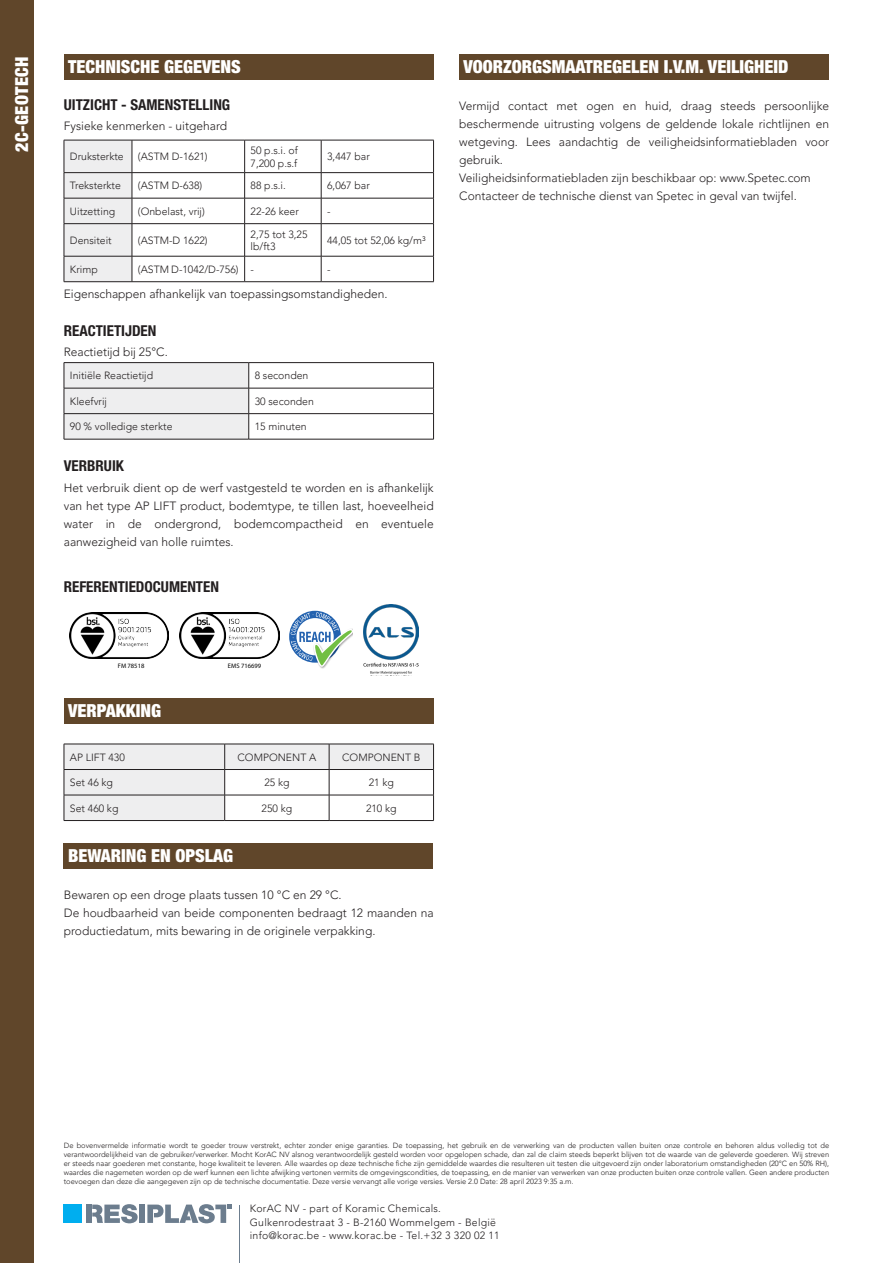
<style>
.page{position:relative;width:893px;height:1263px;background:#fff}
.page>*{position:absolute;margin:0;border:0;box-sizing:border-box;transform-origin:0 0}
.BODY_TEXT{font:900 condensed 18px "Helvetica Neue LT Std";color:#fff}
.BODY_TEXT-2{font:900 condensed 18px "Helvetica Neue LT Std";letter-spacing:.02em;color:#fff}
.BODY_TEXT-3{font:700 condensed 15px "Helvetica Neue LT Std";color:#231f20}
.TItle_niv_2{font:700 condensed 15px "Helvetica Neue LT Std";color:#231f20}
.BODY_TEXT-4{font:300 12px/18px "Avenir LT Pro";color:#231f20;text-align:justify}
.Paragraph_Style_1{font:300 10.5px "Avenir LT Pro";color:#231f20}
.Paragraph_Style_1-2{font:300 10.5px/13.5px "Avenir LT Pro";letter-spacing:.025em;color:#231f20}
.Body_7{font:300 7.5px/9px "Avenir LT Pro";color:#231f20;text-align:justify}
.t1{font:6.45px "Myriad Pro";color:#000}
</style>
<div class="page">
<div style="left:0;top:0;width:34px;height:1263px;background:#60462a"></div>
<hr style="left:240px;top:1205px;width:1px;height:58px;background:#6c7d8e">
<div style="left:139px;top:1204px;width:6px;height:19px;background:#6c7d8e"></div>
<div style="left:86px;top:1204px;width:5px;height:19px;background:#6c7d8e"></div>
<svg style="left:92px;top:1204px;width:46px;height:19px"></svg>
<svg style="left:147px;top:1204px;width:84px;height:19px"></svg>
<div style="left:64px;top:1204px;width:18px;height:19px;background:#00aeef"></div>
<div style="left:64px;top:54px;width:370px;height:26px;background:#60462a"></div>
<hr style="left:132px;top:140px;width:113px;height:1px;background:#231f20">
<hr style="left:245px;top:140px;width:76px;height:1px;background:#231f20">
<hr style="left:244px;top:140px;width:1px;height:32px;background:#231f20">
<hr style="left:321px;top:140px;width:113px;height:1px;background:#231f20">
<hr style="left:321px;top:140px;width:1px;height:32px;background:#231f20">
<hr style="left:433px;top:140px;width:1px;height:32px;background:#231f20">
<hr style="left:132px;top:172px;width:113px;height:1px;background:#231f20">
<hr style="left:245px;top:172px;width:76px;height:1px;background:#231f20">
<hr style="left:321px;top:172px;width:113px;height:1px;background:#231f20">
<hr style="left:132px;top:198px;width:113px;height:1px;background:#231f20">
<hr style="left:245px;top:198px;width:76px;height:1px;background:#231f20">
<svg style="left:244px;top:173px;width:1px;height:50px"></svg>
<hr style="left:321px;top:198px;width:113px;height:1px;background:#231f20">
<svg style="left:321px;top:173px;width:1px;height:50px"></svg>
<svg style="left:433px;top:173px;width:1px;height:50px"></svg>
<hr style="left:132px;top:223px;width:113px;height:1px;background:#231f20">
<hr style="left:245px;top:223px;width:76px;height:1px;background:#231f20">
<hr style="left:244px;top:224px;width:1px;height:32px;background:#231f20">
<hr style="left:321px;top:223px;width:113px;height:1px;background:#231f20">
<hr style="left:321px;top:224px;width:1px;height:32px;background:#231f20">
<hr style="left:433px;top:224px;width:1px;height:32px;background:#231f20">
<hr style="left:132px;top:256px;width:113px;height:1px;background:#231f20">
<svg style="left:64px;top:140px;width:69px;height:141px;background:#e3e3e4"></svg>
<hr style="left:245px;top:256px;width:76px;height:1px;background:#231f20">
<svg style="left:244px;top:256px;width:1px;height:25px"></svg>
<hr style="left:321px;top:256px;width:113px;height:1px;background:#231f20">
<svg style="left:321px;top:256px;width:1px;height:25px"></svg>
<svg style="left:433px;top:256px;width:1px;height:25px"></svg>
<hr style="left:64px;top:281px;width:68px;height:1px;background:#231f20">
<hr style="left:132px;top:281px;width:113px;height:1px;background:#231f20">
<hr style="left:245px;top:281px;width:76px;height:1px;background:#231f20">
<hr style="left:321px;top:281px;width:113px;height:1px;background:#231f20">
<hr style="left:64px;top:362px;width:185px;height:1px;background:#231f20">
<hr style="left:249px;top:362px;width:185px;height:1px;background:#231f20">
<hr style="left:249px;top:388px;width:185px;height:1px;background:#231f20">
<hr style="left:249px;top:413px;width:185px;height:1px;background:#231f20">
<svg style="left:64px;top:363px;width:185px;height:76px;background:#e6e5e6"></svg>
<svg style="left:433px;top:363px;width:1px;height:76px"></svg>
<hr style="left:64px;top:439px;width:185px;height:1px;background:#231f20">
<hr style="left:249px;top:439px;width:185px;height:1px;background:#231f20">
<img style="left:69px;top:612px;width:100px;height:47px">
<img style="left:180px;top:612px;width:99px;height:47px">
<svg style="left:289px;top:611px;width:64px;height:56px"></svg>
<img style="left:363px;top:605px;width:55px;height:71px">
<div style="left:64px;top:698px;width:369px;height:26px;background:#60462a"></div>
<svg style="left:64px;top:744px;width:370px;height:76px"></svg>
<hr style="left:64px;top:820px;width:161px;height:1px;background:#231f20">
<hr style="left:225px;top:820px;width:104px;height:1px;background:#231f20">
<hr style="left:329px;top:820px;width:105px;height:1px;background:#231f20">
<div style="left:64px;top:843px;width:369px;height:25px;background:#60462a"></div>
<div style="left:459px;top:54px;width:369px;height:26px;background:#60462a"></div>
<h1 class="BODY_TEXT-2" style="left:11px;top:152px;width:97px;rotate:-90deg">2C-GEOTECH</h1>
<p class="BODY_TEXT" style="left:68px;top:56px;width:174px">TECHNISCHE GEGEVENS</p>
<p class="BODY_TEXT-3" style="left:64px;top:95px;width:168px">UITZICHT - SAMENSTELLING</p>
<p class="BODY_TEXT-4" style="left:64px;top:117px;width:165px">Fysieke kenmerken - uitgehard</p>
<p class="Paragraph_Style_1" style="left:70px;top:150px;width:55px">Druksterkte</p>
<p class="Paragraph_Style_1" style="left:138px;top:150px;width:71px">(ASTM D-1621)</p>
<p class="Paragraph_Style_1" style="left:251px;top:144px;width:49px">50 p.s.i. of</p>
<p class="Paragraph_Style_1" style="left:251px;top:157px;width:48px">7,200 p.s.f</p>
<p class="Paragraph_Style_1" style="left:327px;top:150px;width:44px">3,447 bar</p>
<p class="Paragraph_Style_1" style="left:70px;top:180px;width:52px">Treksterkte</p>
<p class="Paragraph_Style_1" style="left:138px;top:180px;width:66px">(ASTM D-638)</p>
<p class="Paragraph_Style_1" style="left:251px;top:180px;width:37px">88 p.s.i.</p>
<p class="Paragraph_Style_1" style="left:327px;top:180px;width:44px">6,067 bar</p>
<p class="Paragraph_Style_1" style="left:70px;top:205px;width:47px">Uitzetting</p>
<p class="Paragraph_Style_1" style="left:138px;top:205px;width:68px">(Onbelast, vrij)</p>
<p class="Paragraph_Style_1" style="left:251px;top:205px;width:50px">22-26 keer</p>
<p class="Paragraph_Style_1" style="left:327px;top:205px;width:5px">-</p>
<p class="Paragraph_Style_1" style="left:70px;top:234px;width:43px">Densiteit</p>
<p class="Paragraph_Style_1" style="left:138px;top:234px;width:71px">(ASTM-D 1622)</p>
<p class="Paragraph_Style_1" style="left:251px;top:228px;width:58px">2,75 tot 3,25</p>
<p class="Paragraph_Style_1" style="left:251px;top:240px;width:26px">lb/ft3</p>
<p class="Paragraph_Style_1" style="left:327px;top:234px;width:100px">44,05 tot 52,06 kg/m³</p>
<p class="Paragraph_Style_1" style="left:70px;top:263px;width:29px">Krimp</p>
<p class="Paragraph_Style_1" style="left:138px;top:263px;width:102px">(ASTM D-1042/D-756)</p>
<p class="Paragraph_Style_1" style="left:251px;top:263px;width:5px">-</p>
<p class="Paragraph_Style_1" style="left:327px;top:263px;width:5px">-</p>
<p class="BODY_TEXT-4" style="left:64px;top:285px;width:325px">Eigenschappen afhankelijk van toepassingsomstandigheden.</p>
<p class="BODY_TEXT-3" style="left:64px;top:322px;width:94px">REACTIETIJDEN</p>
<p class="BODY_TEXT-4" style="left:64px;top:343px;width:106px">Reactietijd bij 25°C.</p>
<p class="Paragraph_Style_1" style="left:70px;top:369px;width:85px">Initiële Reactietijd</p>
<p class="Paragraph_Style_1" style="left:255px;top:369px;width:55px">8 seconden</p>
<p class="Paragraph_Style_1" style="left:70px;top:395px;width:38px">Kleefvrij</p>
<p class="Paragraph_Style_1" style="left:255px;top:395px;width:61px">30 seconden</p>
<p class="Paragraph_Style_1" style="left:70px;top:420px;width:104px">90 % volledige sterkte</p>
<p class="Paragraph_Style_1" style="left:255px;top:420px;width:53px">15 minuten</p>
<p class="BODY_TEXT-3" style="left:64px;top:457px;width:62px">VERBRUIK</p>
<p class="BODY_TEXT-4" style="left:64px;top:478px;width:371px">Het verbruik dient op de werf vastgesteld te worden en is afhankelijk van het type AP LIFT product, bodemtype, te tillen last, hoeveelheid water in de ondergrond, bodemcompactheid en eventuele aanwezigheid van holle ruimtes.</p>
<p class="TItle_niv_2" style="left:64px;top:578px;width:157px">REFERENTIEDOCUMENTEN</p>
<p class="BODY_TEXT" style="left:463px;top:56px;width:326px">VOORZORGSMAATREGELEN I.V.M. VEILIGHEID</p>
<p class="BODY_TEXT-4" style="left:459px;top:96px;width:371px">Vermijd contact met ogen en huid, draag steeds persoonlijke beschermende uitrusting volgens de geldende lokale richtlijnen en wetgeving. Lees aandachtig de veiligheidsinformatiebladen voor gebruik.</p>
<p class="BODY_TEXT-4" style="left:459px;top:168px;width:353px">Veiligheidsinformatiebladen zijn beschikbaar op: www.Spetec.com</p>
<p class="BODY_TEXT-4" style="left:459px;top:186px;width:339px">Contacteer de technische dienst van Spetec in geval van twijfel.</p>
<p class="t1" style="left:118px;top:661px;width:28px">FM 78518</p>
<p class="t1" style="left:228px;top:661px;width:35px">EMS 716699</p>
<p class="BODY_TEXT" style="left:68px;top:700px;width:95px">VERPAKKING</p>
<p class="Paragraph_Style_1" style="left:70px;top:751px;width:56px">AP LIFT 430</p>
<p class="Paragraph_Style_1" style="left:238px;top:751px;width:80px">COMPONENT A</p>
<p class="Paragraph_Style_1" style="left:342px;top:751px;width:80px">COMPONENT B</p>
<p class="Paragraph_Style_1" style="left:70px;top:776px;width:45px">Set 46 kg</p>
<p class="Paragraph_Style_1" style="left:264px;top:776px;width:27px">25 kg</p>
<p class="Paragraph_Style_1" style="left:369px;top:776px;width:27px">21 kg</p>
<p class="Paragraph_Style_1" style="left:70px;top:802px;width:50px">Set 460 kg</p>
<p class="Paragraph_Style_1" style="left:262px;top:802px;width:32px">250 kg</p>
<p class="Paragraph_Style_1" style="left:366px;top:802px;width:32px">210 kg</p>
<p class="BODY_TEXT" style="left:68px;top:845px;width:167px">BEWARING EN OPSLAG</p>
<p class="BODY_TEXT-4" style="left:64px;top:885px;width:279px">Bewaren op een droge plaats tussen 10 °C en 29 °C.</p>
<p class="BODY_TEXT-4" style="left:64px;top:903px;width:371px">De houdbaarheid van beide componenten bedraagt 12 maanden na productiedatum, mits bewaring in de originele verpakking.</p>
<p class="Body_7" style="left:64px;top:1141px;width:767px">De bovenvermelde informatie wordt te goeder trouw verstrekt, echter zonder enige garanties. De toepassing, het gebruik en de verwerking van de producten vallen buiten onze controle en behoren aldus volledig tot de verantwoordelijkheid van de gebruiker/verwerker. Mocht KorAC NV alsnog verantwoordelijk gesteld worden voor opgelopen schade, dan zal de claim steeds beperkt blijven tot de waarde van de geleverde goederen. Wij streven er steeds naar goederen met constante, hoge kwaliteit te leveren. Alle waardes op deze technische fiche zijn gemiddelde waardes die resulteren uit testen die uitgevoerd zijn onder laboratorium omstandigheden (20°C en 50% RH), waardes die nagemeten worden op de werf kunnen een lichte afwijking vertonen vermits de omgevingscondities, de toepassing, en de manier van verwerken van onze producten buiten onze controle vallen. Geen andere producten toevoegen dan deze die aangegeven zijn op de technische documentatie. Deze versie vervangt alle vorige versies. Versie 2.0 Date: 28 april 2023 9:35 a.m.</p>
<h3 class="Paragraph_Style_1-2" style="left:250px;top:1202px;width:251px">KorAC NV - part of Koramic Chemicals.<br>Gulkenrodestraat 3 - B-2160 Wommelgem - België info@korac.be - www.korac.be - Tel.+32 3 320 02 11</h3>
</div>
